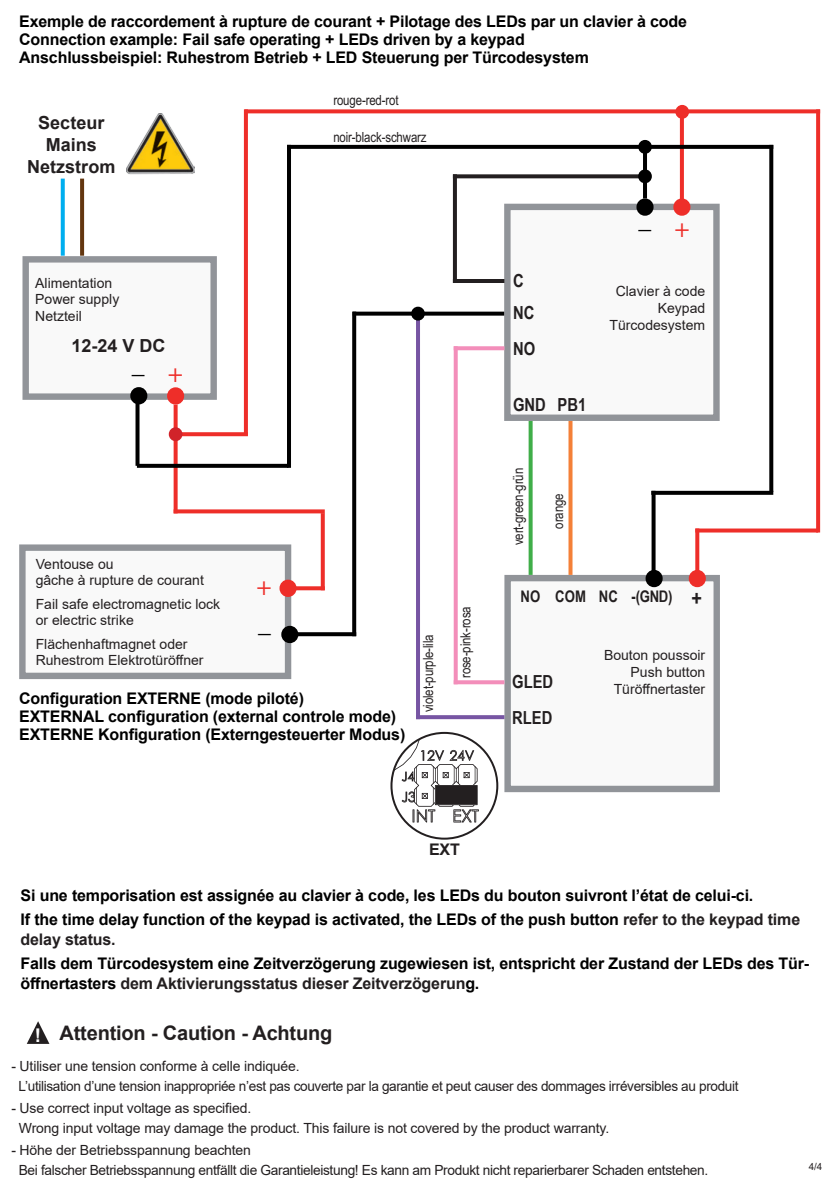
<style>
.page{position:relative;width:840px;height:1191px;background:#fff}
.page>*{position:absolute;margin:0;border:0;box-sizing:border-box;transform-origin:0 0}
.t1{font:700 25.6px "Myriad Pro";color:#000}
.t2{font:25.6px "Myriad Pro";color:#ee2e29}
.t3{font:700 20px "Arial";letter-spacing:-.01em;color:#231f20}
.t4{font:700 18.8px "Arial";color:#fff}
.t5{font:700 18px/21.6px "Arial";color:#231f20;text-align:center}
.t6{font:700 18px/32.6px "Arial Narrow";color:#231f20}
.t7{font:700 16px/18px "Arial";letter-spacing:-.01em;color:#000}
.t8{font:700 16px "Arial";letter-spacing:-.01em;color:#231f20}
.t9{font:700 16px "Arial Narrow";color:#231f20}
.t10{font:14px/16.8px "Arial";letter-spacing:-.01em;color:#231f20}
.t11{font:14px "Arial Narrow";letter-spacing:-.01em;color:#231f20}
.t12{font:9.8px "Arial";color:#231f20}
.s1{font-weight:400;color:#ee2e29}
.s2{font-size:22px}
.s3{color:#231f20}
</style>
<div class="page">
<div style="left:22px;top:256px;width:195px;height:144px;background:#f9f9f9;border:6px solid #919499"></div>
<svg style="left:80px;top:179px;width:4px;height:77px"></svg>
<svg style="left:61px;top:179px;width:4px;height:77px"></svg>
<img style="left:126px;top:113px;width:68px;height:62px">
<div style="left:19px;top:544px;width:272px;height:135px;background:#f9f9f9;border:6px solid #919499"></div>
<div style="left:504px;top:204px;width:215px;height:217px;background:#f9f9f9;border:6px solid #919499"></div>
<div style="left:504px;top:575px;width:215px;height:217px;background:#f9f9f9;border:6px solid #919499"></div>
<svg style="left:135px;top:403px;width:4px;height:63px"></svg>
<svg style="left:356px;top:312px;width:148px;height:4px"></svg>
<svg style="left:352px;top:312px;width:4px;height:320px"></svg>
<svg style="left:298px;top:632px;width:58px;height:4px"></svg>
<svg style="left:182px;top:432px;width:66px;height:4px"></svg>
<svg style="left:173px;top:405px;width:4px;height:104px"></svg>
<svg style="left:244px;top:113px;width:4px;height:322px"></svg>
<svg style="left:244px;top:109px;width:571px;height:4px;fill:#ee2e29"></svg>
<svg style="left:679px;top:119px;width:4px;height:79px"></svg>
<svg style="left:137px;top:464px;width:150px;height:4px"></svg>
<hr style="left:287px;top:145px;width:4px;height:323px;background:#000">
<svg style="left:291px;top:145px;width:477px;height:4px;fill:#000"></svg>
<svg style="left:643px;top:154px;width:3px;height:44px"></svg>
<svg style="left:815px;top:109px;width:4px;height:423px;fill:#ee2e29"></svg>
<svg style="left:699px;top:528px;width:118px;height:4px"></svg>
<svg style="left:695px;top:528px;width:4px;height:42px"></svg>
<svg style="left:768px;top:145px;width:4px;height:346px"></svg>
<svg style="left:655px;top:491px;width:117px;height:4px"></svg>
<svg style="left:651px;top:491px;width:4px;height:79px"></svg>
<svg style="left:296px;top:586px;width:24px;height:4px"></svg>
<svg style="left:320px;top:513px;width:4px;height:77px"></svg>
<svg style="left:456px;top:174px;width:181px;height:4px"></svg>
<svg style="left:452px;top:174px;width:4px;height:105px"></svg>
<hr style="left:452px;top:279px;width:52px;height:4px;background:#231f20">
<svg style="left:173px;top:509px;width:151px;height:4px"></svg>
<svg style="left:528px;top:421px;width:4px;height:154px"></svg>
<svg style="left:568px;top:421px;width:4px;height:154px"></svg>
<svg style="left:453px;top:350px;width:4px;height:330px"></svg>
<svg style="left:453px;top:680px;width:51px;height:4px"></svg>
<hr style="left:416px;top:312px;width:4px;height:407px;background:#7755a3">
<svg style="left:420px;top:715px;width:84px;height:4px"></svg>
<svg style="left:453px;top:346px;width:51px;height:4px"></svg>
<div style="left:170px;top:390px;width:11px;height:11px;background:#ee2e29;border-radius:50%"></div>
<div style="left:167px;top:387px;width:17px;height:17px;border:6px solid #ee2e29;border-radius:50%"></div>
<div style="left:133px;top:390px;width:11px;height:11px;background:#000;border-radius:50%"></div>
<div style="left:130px;top:387px;width:17px;height:17px;border:6px solid #000;border-radius:50%"></div>
<div style="left:284px;top:629px;width:11px;height:11px;background:#000;border-radius:50%"></div>
<div style="left:281px;top:626px;width:17px;height:17px;border:6px solid #000;border-radius:50%"></div>
<div style="left:676px;top:202px;width:10px;height:10px;background:#ee2e29;border-radius:50%"></div>
<div style="left:673px;top:198px;width:17px;height:18px;border:6px solid #ee2e29;border-radius:50%"></div>
<div style="left:639px;top:202px;width:11px;height:10px;background:#000;border-radius:50%"></div>
<div style="left:636px;top:198px;width:17px;height:18px;border:6px solid #000;border-radius:50%"></div>
<div style="left:691px;top:573px;width:11px;height:11px;background:#ee2e29;border-radius:50%"></div>
<div style="left:688px;top:570px;width:17px;height:17px;border:6px solid #ee2e29;border-radius:50%"></div>
<div style="left:648px;top:573px;width:11px;height:11px;background:#000;border-radius:50%"></div>
<div style="left:645px;top:570px;width:17px;height:17px;border:6px solid #000;border-radius:50%"></div>
<div style="left:676px;top:106px;width:11px;height:11px;background:#ee2e29;border-radius:50%"></div>
<div style="left:675px;top:105px;width:13px;height:14px;border:3px solid #ee2e29;border-radius:50%"></div>
<div style="left:639px;top:141px;width:11px;height:11px;background:#000;border-radius:50%"></div>
<div style="left:637px;top:140px;width:14px;height:14px;border:3px solid #000;border-radius:50%"></div>
<div style="left:639px;top:171px;width:11px;height:11px;background:#000;border-radius:50%"></div>
<div style="left:637px;top:169px;width:14px;height:14px;border:3px solid #000;border-radius:50%"></div>
<div style="left:282px;top:583px;width:11px;height:11px;background:#ee2e29;border-radius:50%"></div>
<div style="left:279px;top:579px;width:17px;height:18px;border:6px solid #ee2e29;border-radius:50%"></div>
<svg style="left:27px;top:1021px;width:22px;height:23px"></svg>
<div style="left:412px;top:308px;width:11px;height:11px;background:#000;border-radius:50%"></div>
<div style="left:411px;top:307px;width:13px;height:13px;border:3px solid #000;border-radius:50%"></div>
<svg style="left:393px;top:733px;width:104px;height:105px"></svg>
<div style="left:390px;top:732px;width:108px;height:107px;border:2px solid #231f20;border-radius:50%"></div>
<div style="left:170px;top:429px;width:11px;height:11px;background:#d1232a;border-radius:50%"></div>
<div style="left:169px;top:427px;width:13px;height:14px;border:3px solid #d1232a;border-radius:50%"></div>
<p class="t7" style="left:19px;top:13px;width:669px">Exemple de raccordement à rupture de courant + Pilotage des LEDs par un clavier à code<br>Connection example: Fail safe operating + LEDs driven by a keypad<br>Anschlussbeispiel: Ruhestrom Betrieb + LED Steuerung per Türcodesystem</p>
<p class="t5" style="left:27px;top:112px;width:90px">Secteur<br>Mains<br>Netzstrom</p>
<p class="t10" style="left:35px;top:274px;width:86px">Alimentation<br>Power supply<br>Netzteil</p>
<p class="t5" style="left:71px;top:335px;width:96px">12-24 V DC</p>
<h1 class="t1" style="left:132px;top:348px;width:14px">_</h1>
<h1 class="t2" style="left:168px;top:357px;width:17px">+</h1>
<p class="t11" style="left:333px;top:92px;width:67px">rouge-red-rot</p>
<p class="t11" style="left:333px;top:129px;width:95px">noir-black-schwarz</p>
<p class="t10" style="left:36px;top:556px;width:170px;line-height:16px">Ventouse ou<br>gâche à rupture de courant</p>
<p class="t10" style="left:36px;top:596px;width:186px;line-height:16px">Fail safe electromagnetic lock or electric strike</p>
<p class="t10" style="left:36px;top:636px;width:169px;line-height:16px">Flächenhaftmagnet oder<br>Ruhestrom Elektrotüröffner</p>
<h1 class="t2" style="left:256px;top:571px;width:17px">+</h1>
<h1 class="t1" style="left:258px;top:607px;width:14px">_</h1>
<p class="t7" style="left:19px;top:689px;width:387px">Configuration EXTERNE (mode piloté)<br>EXTERNAL configuration (external controle mode)<br>EXTERNE Konfiguration (Externgesteuerter Modus)</p>
<p class="t11" style="left:420px;top:712px;width:79px;rotate:-90deg">violet-purple-lila</p>
<p class="t11" style="left:457px;top:678px;width:73px;rotate:-90deg">rose-pink-rosa</p>
<p class="t6" style="left:513px;top:263px;width:23px">C<br>NC</p>
<p class="t6" style="left:513px;top:331px;width:24px">NO</p>
<p class="t6" style="left:512px;top:387px;width:75px">GND PB1</p>
<p class="t11" style="left:510px;top:545px;width:79px;rotate:-90deg">vert-green-grün</p>
<p class="t11" style="left:550px;top:528px;width:37px;rotate:-90deg">orange</p>
<h1 class="t1" style="left:638px;top:203px;width:53px">_ <span class="s1">+</span></h1>
<p class="t10" style="left:609px;top:283px;width:97px;text-align:right">Clavier à code<br>Keypad<br>Türcodesystem</p>
<p class="t9" style="left:520px;top:584px;width:183px">NO COM NC -(GND) <span class="s2">+</span></p>
<p class="t6" style="left:512px;top:664px;width:43px">GLED</p>
<p class="t6" style="left:512px;top:700px;width:42px">RLED</p>
<p class="t10" style="left:603px;top:646px;width:103px;text-align:right">Bouton poussoir<br>Push button<br>Türöffnertaster</p>
<p class="t8" style="left:429px;top:838px;width:32px">EXT</p>
<p class="t7" style="left:21px;top:883px;width:780px;line-height:24px">Si une temporisation est assignée au clavier à code, les LEDs du bouton suivront l’état de celui-ci.<br>If the time delay function of the keypad is activated, the LEDs of the push button <span class="s3">refer to the keypad time</span></p>
<p class="t8" style="left:21px;top:928px;width:97px">delay status.</p>
<p class="t7" style="left:21px;top:953px;width:789px;line-height:20px">Falls dem Türcodesystem eine Zeitverzögerung zugewiesen ist, entspricht der Zustand der LEDs des Tür&shy;öffnertasters <span class="s3">dem Aktivierungsstatus dieser Zeitverzögerun</span>g.</p>
<h2 class="t3" style="left:60px;top:1019px;width:274px">Attention - Caution - Achtung</h2>
<p class="t10" style="left:19px;top:1056px;width:721px;line-height:20px;text-indent:-7px">- Utiliser une tension conforme à celle indiquée.<br>L’utilisation d’une tension inappropriée n’est pas couverte par la garantie et peut causer des dommages irréversibles au produit</p>
<p class="t10" style="left:19px;top:1098px;width:591px;line-height:20px;text-indent:-8px">- Use correct input voltage as specified.<br>Wrong input voltage may damage the product. This failure is not covered by the product warranty.</p>
<p class="t10" style="left:19px;top:1140px;width:690px;line-height:20px;text-indent:-7px">- Höhe der Betriebsspannung beachten<br>Bei falscher Betriebsspannung entfällt die Garantieleistung! Es kann am Produkt nicht reparierbarer Schaden entstehen.</p>
<h3 class="t4" style="left:35px;top:1021px;width:8px">!</h3>
<p class="t12" style="left:808px;top:1159px;width:15px">4/4</p>
</div>
